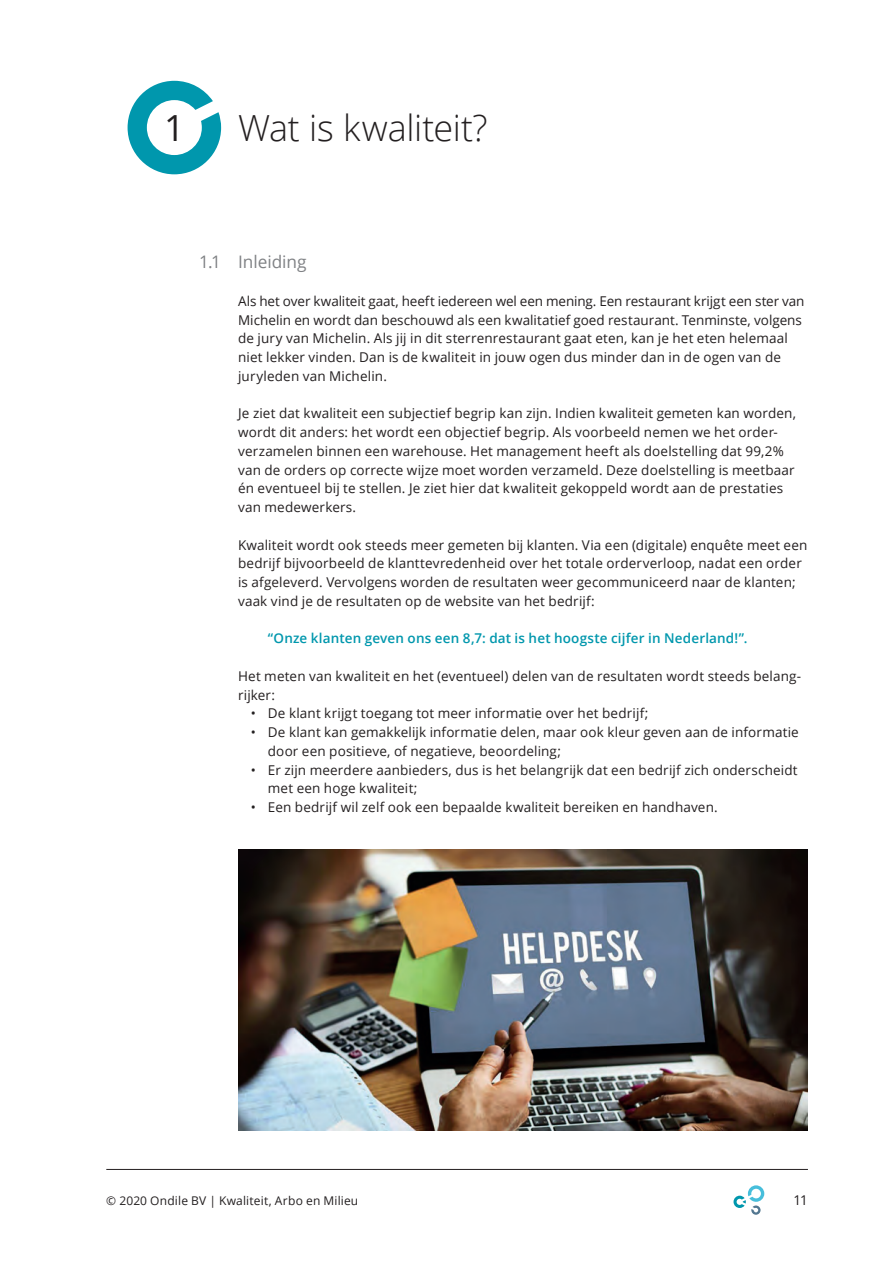
<style>
.page{position:relative;width:893px;height:1263px;background:#fff}
.page>*{position:absolute;margin:0;border:0;box-sizing:border-box;transform-origin:0 0}
.t1{font:300 36px "Open Sans";letter-spacing:-.01em;color:#231f20}
.t2{font:36px "Open Sans";color:#231f20}
.t3{font:17.25px "Open Sans";letter-spacing:-.005em;color:#808285}
.t4{font:13.5px/18.8px "Open Sans";letter-spacing:.01em;color:#231f20}
.t5{font:600 13.5px "Open Sans";letter-spacing:.01em;color:#0097ad}
.t6{font:12px "Open Sans";letter-spacing:.015em;color:#231f20}
</style>
<div class="page">
<hr style="left:106px;top:1169px;width:702px;height:1px;background:#231f20">
<svg style="left:128px;top:81px;width:93px;height:93px"></svg>
<img style="left:238px;top:850px;width:570px;height:281px">
<svg style="left:733px;top:1185px;width:31px;height:30px"></svg>
<h1 class="t2" style="left:164px;top:104px;width:22px">1</h1>
<h1 class="t1" style="left:238px;top:104px;width:251px">Wat is kwaliteit?</h1>
<p class="t3" style="left:199px;top:250px;width:109px">1.1 Inleiding</p>
<p class="t4" style="left:238px;top:291px;width:568px">Als het over kwaliteit gaat, heeft iedereen wel een mening. Een restaurant krijgt een ster van Michelin en wordt dan beschouwd als een kwalitatief goed restaurant. Tenminste, volgens de jury van Michelin. Als jij in dit sterrenrestaurant gaat eten, kan je het eten helemaal niet lekker vinden. Dan is de kwaliteit in jouw ogen dus minder dan in de ogen van de juryleden van Michelin.</p>
<p class="t4" style="left:238px;top:404px;width:559px">Je ziet dat kwaliteit een subjectief begrip kan zijn. Indien kwaliteit gemeten kan worden, wordt dit anders: het wordt een objectief begrip. Als voorbeeld nemen we het order&shy;verzamelen binnen een warehouse. Het management heeft als doelstelling dat 99,2% van de orders op correcte wijze moet worden verzameld. Deze doelstelling is meetbaar én eventueel bij te stellen. Je ziet hier dat kwaliteit gekoppeld wordt aan de prestaties van medewerkers.</p>
<p class="t4" style="left:238px;top:535px;width:571px">Kwaliteit wordt ook steeds meer gemeten bij klanten. Via een (digitale) enquête meet een bedrijf bijvoorbeeld de klanttevredenheid over het totale orderverloop, nadat een order is afgeleverd. Vervolgens worden de resultaten weer gecommuniceerd naar de klanten; vaak vind je de resultaten op de website van het bedrijf:</p>
<p class="t5" style="left:268px;top:629px;width:481px">“Onze klanten geven ons een 8,7: dat is het hoogste cijfer in Nederland!”.</p>
<p class="t4" style="left:238px;top:666px;width:564px">Het meten van kwaliteit en het (eventueel) delen van de resultaten wordt steeds belang&shy;rijker:</p>
<p class="t4" style="left:251px;top:704px;width:399px">• De klant krijgt toegang tot meer informatie over het bedrijf;</p>
<p class="t4" style="left:268px;top:722px;width:532px;text-indent:-17px">• De klant kan gemakkelijk informatie delen, maar ook kleur geven aan de informatie door een positieve, of negatieve, beoordeling;</p>
<p class="t4" style="left:268px;top:760px;width:531px;text-indent:-17px">• Er zijn meerdere aanbieders, dus is het belangrijk dat een bedrijf zich onderscheidt met een hoge kwaliteit;</p>
<p class="t4" style="left:251px;top:797px;width:468px">• Een bedrijf wil zelf ook een bepaalde kwaliteit bereiken en handhaven.</p>
<p class="t6" style="left:106px;top:1192px;width:254px">© 2020 Ondile BV | Kwaliteit, Arbo en Milieu</p>
<p class="t4" style="left:793px;top:1191px;width:16px">11</p>
</div>
